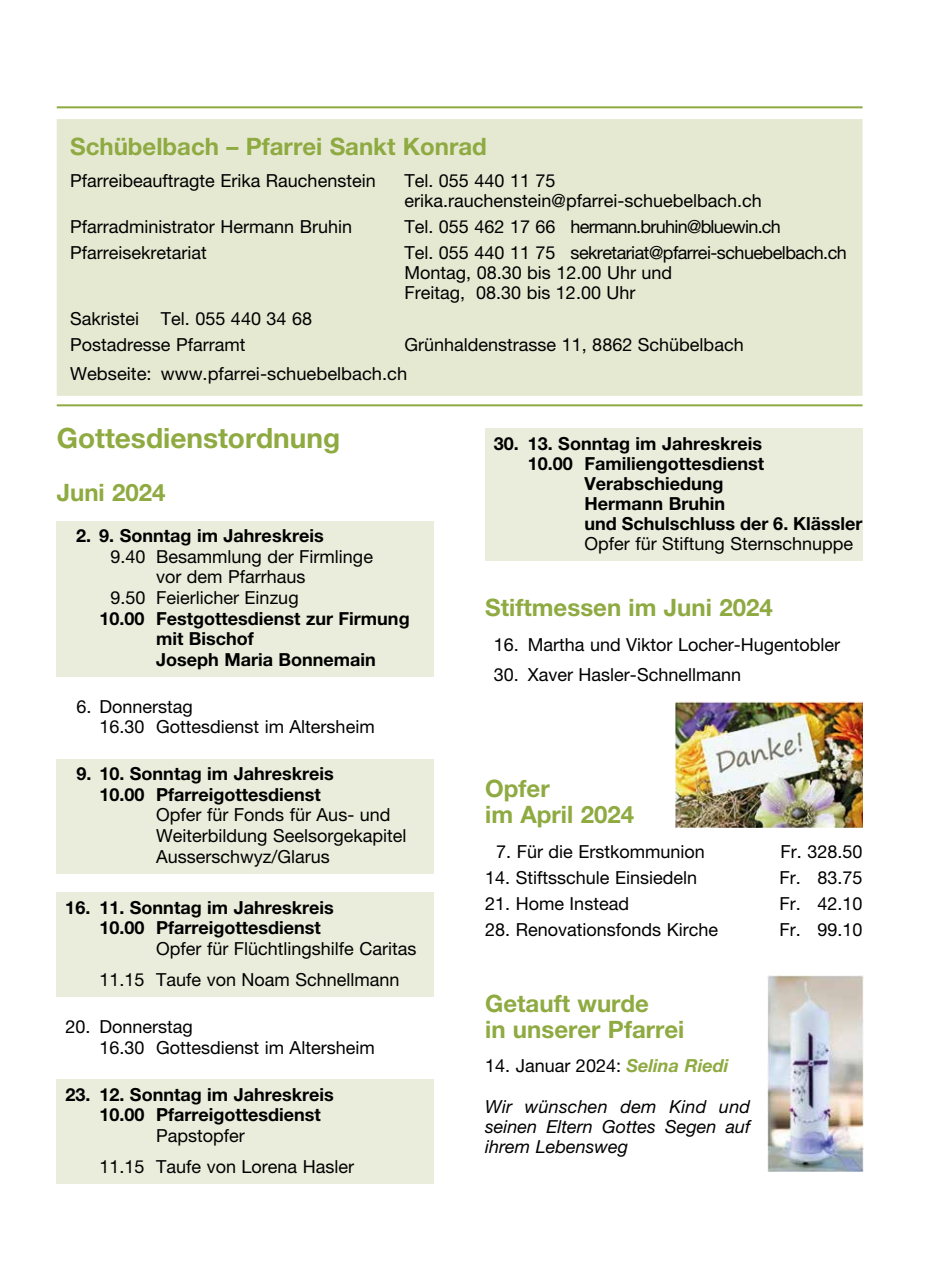
<style>
.page{position:relative;width:942px;height:1276px;background:#fff}
.page>*{position:absolute;margin:0;border:0;box-sizing:border-box;transform-origin:0 0}
.t1{font:700 28px "Helvetica Neue LT Pro";color:#8eaa41}
.t2{font:700 24px/26px "Helvetica Neue LT Pro";color:#8eaa41}
.t3{font:18px/20.6px "Helvetica Neue LT Pro";color:#000}
.t4{font:700 18px/20.6px "Helvetica Neue LT Pro";color:#000}
.t5{font:italic 18px/20px "Helvetica Neue LT Pro";color:#000;text-align:justify}
.t6{font:18px "Helvetica Neue LT Pro";letter-spacing:-.04em;color:#000}
.s1{font-weight:700;font-style:italic;color:#8eaa41}
</style>
<div class="page">
<div style="left:57px;top:521px;width:377px;height:32px;background:#eaeddb"></div>
<div style="left:57px;top:541px;width:377px;height:33px;background:#eaeddb"></div>
<div style="left:57px;top:562px;width:377px;height:32px;background:#eaeddb"></div>
<div style="left:57px;top:582px;width:377px;height:33px;background:#eaeddb"></div>
<div style="left:57px;top:603px;width:377px;height:32px;background:#eaeddb"></div>
<div style="left:57px;top:624px;width:377px;height:32px;background:#eaeddb"></div>
<div style="left:57px;top:644px;width:377px;height:32px;background:#eaeddb"></div>
<div style="left:57px;top:759px;width:377px;height:32px;background:#eaeddb"></div>
<div style="left:57px;top:779px;width:377px;height:33px;background:#eaeddb"></div>
<div style="left:57px;top:800px;width:377px;height:32px;background:#eaeddb"></div>
<div style="left:57px;top:820px;width:377px;height:33px;background:#eaeddb"></div>
<div style="left:57px;top:841px;width:377px;height:32px;background:#eaeddb"></div>
<div style="left:57px;top:892px;width:377px;height:32px;background:#eaeddb"></div>
<div style="left:57px;top:913px;width:377px;height:32px;background:#eaeddb"></div>
<div style="left:57px;top:944px;width:377px;height:32px;background:#eaeddb"></div>
<div style="left:57px;top:964px;width:377px;height:32px;background:#eaeddb"></div>
<div style="left:57px;top:1079px;width:377px;height:32px;background:#eaeddb"></div>
<div style="left:57px;top:1099px;width:377px;height:33px;background:#eaeddb"></div>
<div style="left:57px;top:1131px;width:377px;height:32px;background:#eaeddb"></div>
<div style="left:57px;top:1151px;width:377px;height:32px;background:#eaeddb"></div>
<div style="left:485px;top:428px;width:377px;height:32px;background:#eaeddb"></div>
<div style="left:485px;top:448px;width:377px;height:32px;background:#eaeddb"></div>
<div style="left:485px;top:468px;width:377px;height:33px;background:#eaeddb"></div>
<div style="left:485px;top:488px;width:377px;height:33px;background:#eaeddb"></div>
<div style="left:485px;top:509px;width:377px;height:32px;background:#eaeddb"></div>
<div style="left:485px;top:529px;width:377px;height:32px;background:#eaeddb"></div>
<hr style="left:57px;top:106px;width:805px;height:2px;background:#8eaa41">
<div style="left:58px;top:120px;width:803px;height:275px;background:#e5e9d2"></div>
<div style="left:57px;top:119px;width:805px;height:277px;border:2px solid #e5e9d2"></div>
<hr style="left:57px;top:404px;width:805px;height:2px;background:#8eaa41">
<img style="left:675px;top:702px;width:186px;height:125px">
<img style="left:767px;top:975px;width:95px;height:196px">
<h2 class="t2" style="left:70px;top:133px;width:418px">Schübelbach – Pfarrei Sankt Konrad</h2>
<p class="t3" style="left:70px;top:170px;width:307px">Pfarreibeauftragte Erika Rauchenstein</p>
<p class="t3" style="left:404px;top:170px;width:359px;line-height:20px">Tel. 055 440 11 75 erika.rauchenstein@pfarrei-schuebelbach.ch</p>
<p class="t3" style="left:70px;top:216px;width:283px">Pfarradministrator Hermann Bruhin</p>
<p class="t6" style="left:404px;top:215px;width:378px">Tel. 055 462 17 66 hermann.bruhin@bluewin.ch</p>
<p class="t3" style="left:70px;top:242px;width:138px">Pfarreisekretariat</p>
<p class="t3" style="left:404px;top:242px;width:444px;line-height:20px">Tel. 055 440 11 75 sekretariat@pfarrei-schuebelbach.ch<br>Montag, 08.30 bis 12.00 Uhr und<br>Freitag, 08.30 bis 12.00 Uhr</p>
<p class="t3" style="left:70px;top:305px;width:243px;line-height:26px">Sakristei Tel. 055 440 34 68<br>Postadresse Pfarramt</p>
<p class="t3" style="left:70px;top:329px;width:674px;line-height:29px;text-indent:334px">Grünhaldenstrasse 11, 8862 Schübelbach<br>Webseite: www.pfarrei-schuebelbach.ch</p>
<h1 class="t1" style="left:57px;top:421px;width:285px">Gottesdienstordnung</h1>
<h2 class="t2" style="left:57px;top:479px;width:110px">Juni 2024</h2>
<p class="t4" style="left:76px;top:525px;width:249px">2. 9. Sonntag im Jahreskreis</p>
<p class="t3" style="left:110px;top:546px;width:264px">9.40 Besammlung der Firmlinge</p>
<p class="t3" style="left:156px;top:566px;width:151px">vor dem Pfarrhaus</p>
<p class="t3" style="left:110px;top:587px;width:190px">9.50 Feierlicher Einzug</p>
<p class="t4" style="left:156px;top:607px;width:255px;text-indent:-57px">10.00 Festgottesdienst zur Firmung mit Bischof<br>Joseph Maria Bonnemain</p>
<p class="t3" style="left:99px;top:696px;width:277px;text-indent:-23px">6. Donnerstag<br>16.30 Gottesdienst im Altersheim</p>
<p class="t4" style="left:76px;top:763px;width:259px;text-align:center">9. 10. Sonntag im Jahreskreis<br>10.00 Pfarreigottesdienst</p>
<p class="t3" style="left:156px;top:804px;width:252px">Opfer für Fonds für Aus- und<br>Weiterbildung Seelsorgekapitel<br>Ausserschwyz/Glarus</p>
<p class="t4" style="left:99px;top:896px;width:236px;text-indent:-34px">16. 11. Sonntag im Jahreskreis<br>10.00 Pfarreigottesdienst</p>
<p class="t3" style="left:99px;top:932px;width:318px;line-height:31px;text-indent:57px">Opfer für Flüchtlingshilfe Caritas<br>11.15 Taufe von Noam Schnellmann</p>
<p class="t3" style="left:99px;top:1016px;width:277px;text-indent:-34px">20. Donnerstag<br>16.30 Gottesdienst im Altersheim</p>
<p class="t4" style="left:99px;top:1083px;width:236px;text-indent:-34px">23. 12. Sonntag im Jahreskreis<br>10.00 Pfarreigottesdienst</p>
<p class="t3" style="left:99px;top:1119px;width:256px;line-height:31px;text-indent:57px">Papstopfer<br>11.15 Taufe von Lorena Hasler</p>
<p class="t4" style="left:493px;top:432px;width:270px">30. 13. Sonntag im Jahreskreis</p>
<p class="t4" style="left:527px;top:453px;width:238px">10.00 Familiengottesdienst</p>
<p class="t4" style="left:584px;top:473px;width:140px">Verabschiedung</p>
<p class="t4" style="left:584px;top:493px;width:142px">Hermann Bruhin</p>
<p class="t4" style="left:584px;top:513px;width:279px">und Schulschluss der 6. Klässler</p>
<p class="t3" style="left:584px;top:533px;width:270px">Opfer für Stiftung Sternschnuppe</p>
<h2 class="t2" style="left:485px;top:594px;width:289px">Stiftmessen im Juni 2024</h2>
<p class="t3" style="left:493px;top:633px;width:348px">16. Martha und Viktor Locher-Hugentobler</p>
<p class="t3" style="left:493px;top:664px;width:249px">30. Xaver Hasler-Schnellmann</p>
<h2 class="t2" style="left:485px;top:775px;width:150px">Opfer<br>im April 2024</h2>
<p class="t3" style="left:496px;top:840px;width:210px">7. Für die Erstkommunion</p>
<p class="t3" style="left:780px;top:840px;width:83px">Fr. 328.50</p>
<p class="t3" style="left:485px;top:866px;width:213px">14. Stiftsschule Einsiedeln</p>
<p class="t3" style="left:779px;top:866px;width:84px">Fr. 83.75</p>
<p class="t3" style="left:485px;top:892px;width:145px">21. Home Instead</p>
<p class="t3" style="left:779px;top:892px;width:84px">Fr. 42.10</p>
<p class="t3" style="left:485px;top:919px;width:234px">28. Renovationsfonds Kirche</p>
<p class="t3" style="left:779px;top:919px;width:84px">Fr. 99.10</p>
<h2 class="t2" style="left:485px;top:990px;width:201px">Getauft wurde<br>in unserer Pfarrei</h2>
<p class="t3" style="left:485px;top:1055px;width:245px">14. Januar 2024: <span class="s1">Selina Riedi</span></p>
<p class="t5" style="left:485px;top:1096px;width:267px">Wir wünschen dem Kind und seinen Eltern Gottes Segen auf ihrem Lebensweg</p>
</div>
